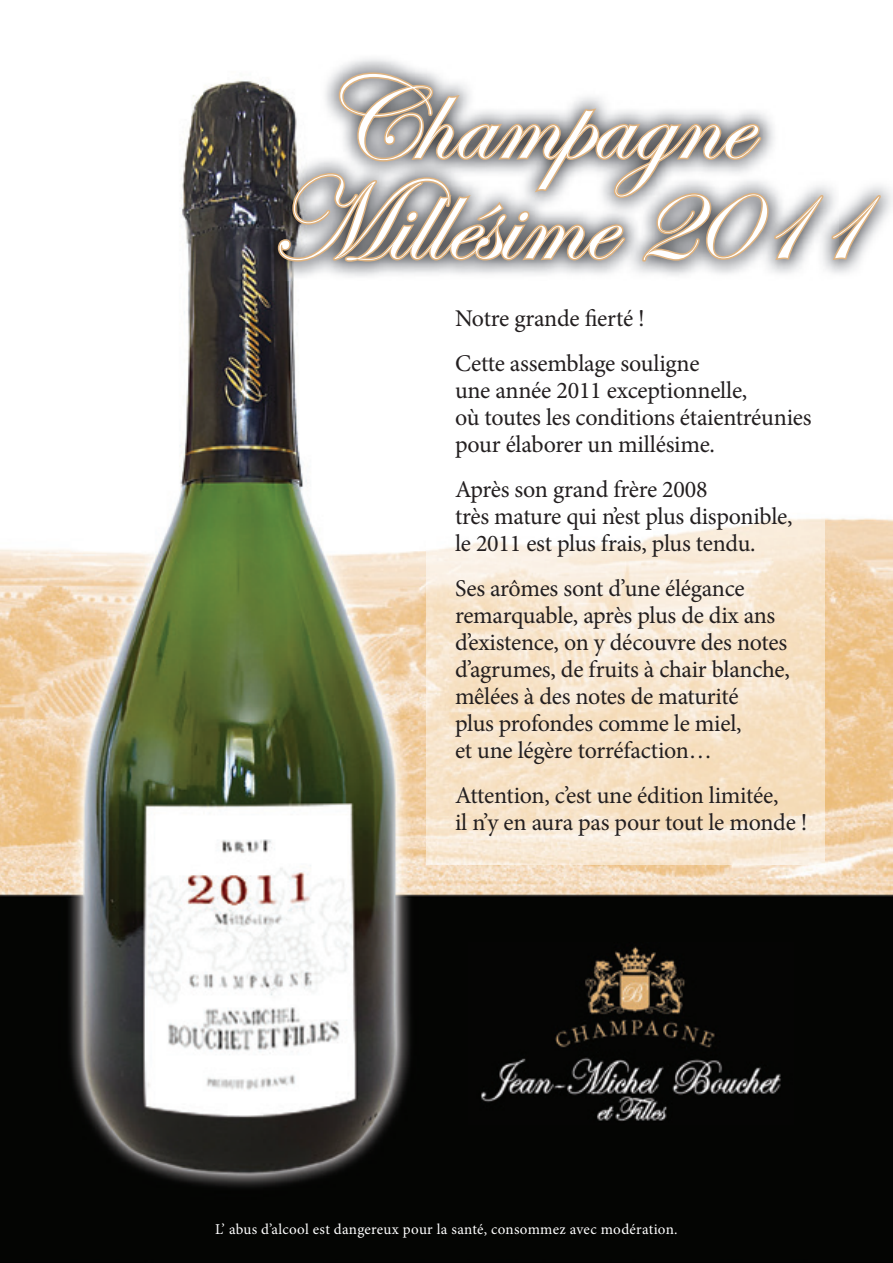
<style>
.page{position:relative;width:893px;height:1263px;background:#fff}
.page>*{position:absolute;margin:0;border:0;box-sizing:border-box;transform-origin:0 0}
.t1{font:120px/100.5px "Edwardian Script ITC";color:#fff;text-align:center}
.t2{font:24px/27px "Minion Pro";letter-spacing:-.015em;color:#231f20}
.t3{font:15px "Minion Pro";letter-spacing:.02em;color:#fff}
</style>
<div class="page">
<img style="left:0;top:80px;width:893px;height:1183px">
<img style="left:260px;top:58px;width:162px;height:222px">
<img style="left:469px;top:943px;width:324px;height:181px">
<img style="left:426px;top:478px;width:399px;height:386px">
<svg style="left:276px;top:71px;width:617px;height:255px"></svg>
<h1 class="t1" style="left:269px;top:75px;width:596px">Champagne<br>Millésime 2011</h1>
<p class="t2" style="left:455px;top:296px;width:246px;line-height:45px">Notre grande erté !<br>Cette assemblage souligne</p>
<p class="t2" style="left:455px;top:377px;width:358px">une année 2011 exceptionnelle,<br>où toutes les conditions étaient réunies pour élaborer un millésime.</p>
<p class="t2" style="left:455px;top:476px;width:339px">Après son grand frère 2008<br>très mature qui n’est plus disponible, le 2011 est plus frais, plus tendu.</p>
<p class="t2" style="left:455px;top:575px;width:336px">Ses arômes sont d’une élégance remarquable, après plus de dix ans d’existence, on y découvre des notes d’agrumes, de fruits à chair blanche, mêlées à des notes de maturité<br>plus profondes comme le miel,<br>et une légère torréfaction…</p>
<p class="t2" style="left:455px;top:782px;width:354px">Attention, c’est une édition limitée,<br>il n’y en aura pas pour tout le monde !</p>
<p class="t3" style="left:215px;top:1219px;width:464px">L’ abus d’alcool est dangereux pour la santé, consommez avec modération.</p>
</div>
